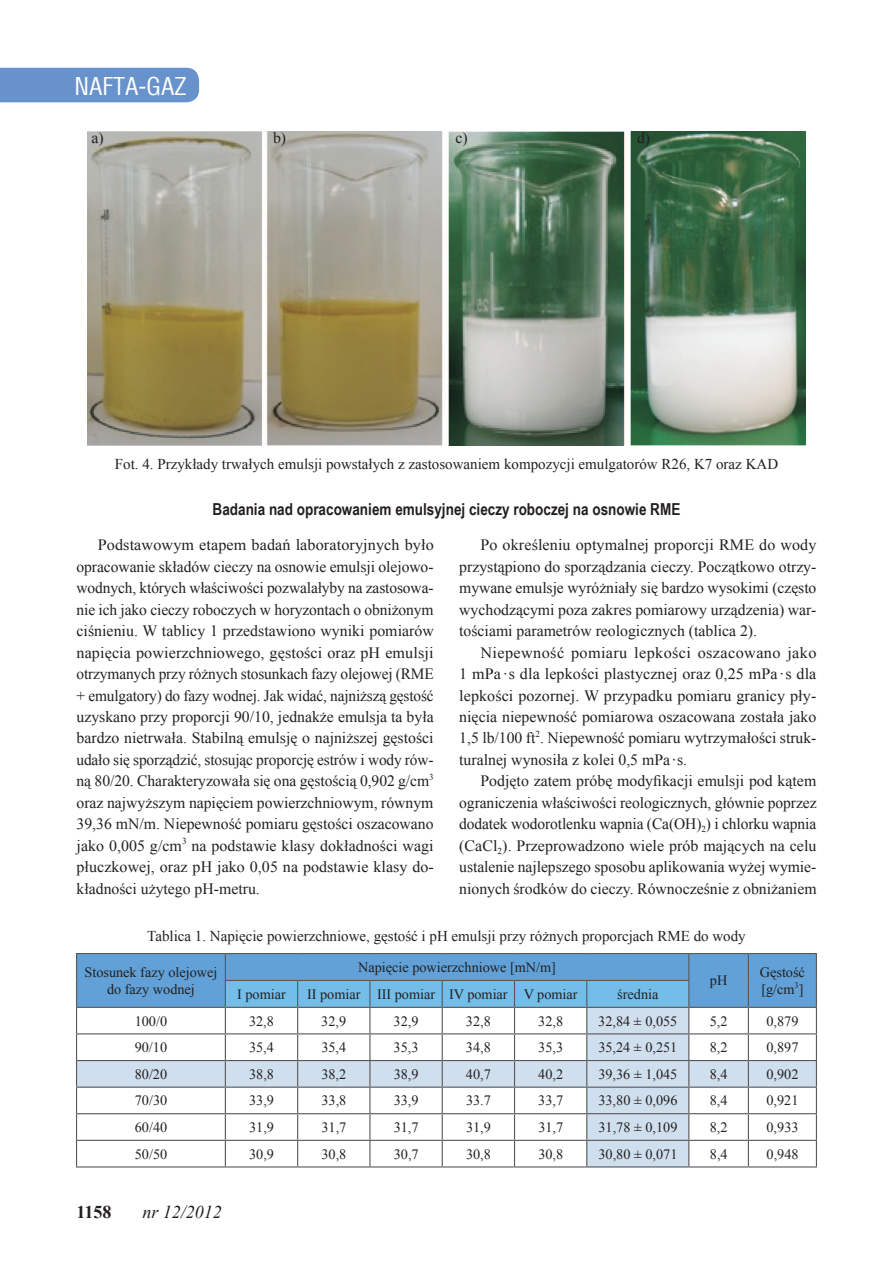
<style>
.page{position:relative;width:893px;height:1263px;background:#fff}
.page>*{position:absolute;margin:0;border:0;box-sizing:border-box;transform-origin:0 0}
.t1{font:24px "Switzerland Condensed";color:#fff}
.t2{font:italic 18px "Times New Roman";color:#231f20}
.t3{font:700 18px "Times New Roman";color:#231f20}
.t4{font:700 16.5px "Arial Narrow";color:#231f20}
.t5{font:15.75px/21.5px "Times New Roman";color:#231f20;text-align:justify}
.t6{font:15px "Times New Roman";color:#231f20}
.t7{font:14.25px/17.1px "Times New Roman";color:#231f20;text-align:center}
</style>
<div class="page">
<div style="left:0;top:68px;width:199px;height:34px;background:#6892cc"></div>
<hr style="left:76px;top:1166px;width:149px;height:1px;background:#57585a">
<hr style="left:225px;top:1166px;width:73px;height:1px;background:#57585a">
<hr style="left:298px;top:1166px;width:72px;height:1px;background:#57585a">
<hr style="left:370px;top:1166px;width:72px;height:1px;background:#57585a">
<hr style="left:442px;top:1166px;width:72px;height:1px;background:#57585a">
<hr style="left:514px;top:1166px;width:73px;height:1px;background:#57585a">
<hr style="left:689px;top:1166px;width:59px;height:1px;background:#57585a">
<hr style="left:748px;top:1166px;width:69px;height:1px;background:#57585a">
<hr style="left:587px;top:1166px;width:102px;height:1px;background:#57585a">
<svg style="left:76px;top:953px;width:741px;height:213px"></svg>
<hr style="left:76px;top:1086px;width:149px;height:2px;background:#57585a">
<hr style="left:225px;top:1086px;width:73px;height:2px;background:#57585a">
<hr style="left:298px;top:1086px;width:72px;height:2px;background:#57585a">
<hr style="left:370px;top:1086px;width:72px;height:2px;background:#57585a">
<hr style="left:442px;top:1086px;width:72px;height:2px;background:#57585a">
<hr style="left:514px;top:1086px;width:73px;height:2px;background:#57585a">
<hr style="left:587px;top:1086px;width:102px;height:2px;background:#57585a">
<hr style="left:689px;top:1086px;width:59px;height:2px;background:#57585a">
<hr style="left:748px;top:1086px;width:69px;height:2px;background:#57585a">
<img style="left:88px;top:132px;width:717px;height:314px">
<h1 class="t1" style="left:74px;top:71px;width:114px">NAFTA-GAZ</h1>
<p class="t5" style="left:91px;top:126px;width:14px">a)</p>
<p class="t5" style="left:273px;top:126px;width:15px">b)</p>
<p class="t5" style="left:455px;top:126px;width:14px">c)</p>
<p class="t5" style="left:637px;top:126px;width:15px">d)</p>
<p class="t6" style="left:115px;top:454px;width:665px">Fot. 4. Przykłady trwałych emulsji powstałych z zastosowaniem kompozycji emulgatorów R26, K7 oraz KAD</p>
<p class="t4" style="left:213px;top:496px;width:469px">Badania nad opracowaniem emulsyjnej cieczy roboczej na osnowie RME</p>
<p class="t5" style="left:77px;top:534px;width:359px;text-indent:21px">Podstawowym etapem badań laboratoryjnych było opracowanie składów cieczy na osnowie emulsji olejowo&shy;wodnych, których właściwości pozwalałyby na zastosowa&shy;nie ich jako cieczy roboczych w horyzontach o obniżonym ciśnieniu. W tablicy 1 przedstawiono wyniki pomiarów napięcia powierzchniowego, gęstości oraz pH emulsji otrzymanych przy różnych stosunkach fazy olejowej (RME + emulgatory) do fazy wodnej. Jak widać, najniższą gęstość uzyskano przy proporcji 90/10, jednakże emulsja ta była bardzo nietrwała. Stabilną emulsję o najniższej gęstości udało się sporządzić, stosując proporcję estrów i wody rów&shy;ną 80/20. Charakteryzowała się ona gęstością 0,902 g/cm<sup>3 </sup>oraz najwyższym napięciem powierzchniowym, równym 39,36 mN/m. Niepewność pomiaru gęstości oszacowano jako 0,005 g/cm<sup>3</sup> na podstawie klasy dokładności wagi płuczkowej, oraz pH jako 0,05 na podstawie klasy do&shy;kładności użytego pH-metru.</p>
<p class="t5" style="left:459px;top:534px;width:359px;text-indent:21px">Po określeniu optymalnej proporcji RME do wody przystąpiono do sporządzania cieczy. Początkowo otrzy&shy;mywane emulsje wyróżniały się bardzo wysokimi (często wychodzącymi poza zakres pomiarowy urządzenia) war&shy;tościami parametrów reologicznych (tablica 2).</p>
<p class="t5" style="left:459px;top:641px;width:359px;text-indent:21px">Niepewność pomiaru lepkości oszacowano jako 1 mPa ·s dla lepkości plastycznej oraz 0,25 mPa ·s dla lepkości pozornej. W przypadku pomiaru granicy pły&shy;nięcia niepewność pomiarowa oszacowana została jako 1,5 lb/100 ft<sup>2</sup>. Niepewność pomiaru wytrzymałości struk&shy;turalnej wynosiła z kolei 0,5 mPa ·s.</p>
<p class="t5" style="left:459px;top:770px;width:359px;text-indent:21px">Podjęto zatem próbę modyfikacji emulsji pod kątem ograniczenia właściwości reologicznych, głównie poprzez dodatek wodorotlenku wapnia (Ca(OH)<sub>2</sub>) i chlorku wapnia (CaCl<sub>2</sub>). Przeprowadzono wiele prób mających na celu ustalenie najlepszego sposobu aplikowania wyżej wymie&shy;nionych środków do cieczy. Równocześnie z obniżaniem</p>
<p class="t6" style="left:147px;top:926px;width:600px">Tablica 1. Napięcie powierzchniowe, gęstość i pH emulsji przy różnych proporcjach RME do wody</p>
<p class="t7" style="left:84px;top:963px;width:134px">Stosunek fazy olejowej do fazy wodnej</p>
<p class="t7" style="left:358px;top:958px;width:199px">Napięcie powierzchniowe [mN/m]</p>
<p class="t7" style="left:710px;top:972px;width:19px">pH</p>
<p class="t7" style="left:760px;top:963px;width:47px;text-align:left">Gęstość [g/cm<sup>3</sup>]</p>
<p class="t7" style="left:237px;top:985px;width:50px">I pomiar</p>
<p class="t7" style="left:307px;top:985px;width:272px">II pomiar III pomiar IV pomiar V pomiar</p>
<p class="t7" style="left:617px;top:985px;width:43px">średnia</p>
<p class="t7" style="left:135px;top:1012px;width:34px">100/0</p>
<p class="t7" style="left:249px;top:1012px;width:26px">32,8</p>
<p class="t7" style="left:321px;top:1012px;width:26px">32,9</p>
<p class="t7" style="left:394px;top:1012px;width:26px">32,9</p>
<p class="t7" style="left:466px;top:1012px;width:26px">32,8</p>
<p class="t7" style="left:538px;top:1012px;width:26px">32,8</p>
<p class="t7" style="left:598px;top:1012px;width:81px">32,84 ± 0,055</p>
<p class="t7" style="left:710px;top:1012px;width:19px">5,2</p>
<p class="t7" style="left:766px;top:1012px;width:34px">0,879</p>
<p class="t7" style="left:135px;top:1038px;width:34px">90/10</p>
<p class="t7" style="left:249px;top:1038px;width:26px">35,4</p>
<p class="t7" style="left:321px;top:1038px;width:26px">35,4</p>
<p class="t7" style="left:394px;top:1038px;width:26px">35,3</p>
<p class="t7" style="left:466px;top:1038px;width:26px">34,8</p>
<p class="t7" style="left:538px;top:1038px;width:26px">35,3</p>
<p class="t7" style="left:598px;top:1038px;width:81px">35,24 ± 0,251</p>
<p class="t7" style="left:710px;top:1038px;width:19px">8,2</p>
<p class="t7" style="left:766px;top:1038px;width:34px">0,897</p>
<p class="t7" style="left:135px;top:1065px;width:34px">80/20</p>
<p class="t7" style="left:249px;top:1065px;width:26px">38,8</p>
<p class="t7" style="left:321px;top:1065px;width:26px">38,2</p>
<p class="t7" style="left:394px;top:1065px;width:26px">38,9</p>
<p class="t7" style="left:466px;top:1065px;width:26px">40,7</p>
<p class="t7" style="left:538px;top:1065px;width:26px">40,2</p>
<p class="t7" style="left:598px;top:1065px;width:81px">39,36 ± 1,045</p>
<p class="t7" style="left:710px;top:1065px;width:19px">8,4</p>
<p class="t7" style="left:766px;top:1065px;width:34px">0,902</p>
<p class="t7" style="left:135px;top:1092px;width:34px">70/30</p>
<p class="t7" style="left:249px;top:1092px;width:26px">33,9</p>
<p class="t7" style="left:321px;top:1092px;width:26px">33,8</p>
<p class="t7" style="left:394px;top:1092px;width:26px">33,9</p>
<p class="t7" style="left:466px;top:1092px;width:26px">33.7</p>
<p class="t7" style="left:538px;top:1092px;width:26px">33,7</p>
<p class="t7" style="left:598px;top:1092px;width:81px">33,80 ± 0,096</p>
<p class="t7" style="left:710px;top:1092px;width:19px">8,4</p>
<p class="t7" style="left:766px;top:1092px;width:34px">0,921</p>
<p class="t7" style="left:135px;top:1118px;width:34px">60/40</p>
<p class="t7" style="left:249px;top:1118px;width:26px">31,9</p>
<p class="t7" style="left:321px;top:1118px;width:26px">31,7</p>
<p class="t7" style="left:394px;top:1118px;width:26px">31,7</p>
<p class="t7" style="left:466px;top:1118px;width:26px">31,9</p>
<p class="t7" style="left:538px;top:1118px;width:26px">31,7</p>
<p class="t7" style="left:598px;top:1118px;width:81px">31,78 ± 0,109</p>
<p class="t7" style="left:710px;top:1118px;width:19px">8,2</p>
<p class="t7" style="left:766px;top:1118px;width:34px">0,933</p>
<p class="t7" style="left:135px;top:1145px;width:34px">50/50</p>
<p class="t7" style="left:249px;top:1145px;width:26px">30,9</p>
<p class="t7" style="left:321px;top:1145px;width:26px">30,8</p>
<p class="t7" style="left:394px;top:1145px;width:26px">30,7</p>
<p class="t7" style="left:466px;top:1145px;width:26px">30,8</p>
<p class="t7" style="left:538px;top:1145px;width:26px">30,8</p>
<p class="t7" style="left:598px;top:1145px;width:81px">30,80 ± 0,071</p>
<p class="t7" style="left:710px;top:1145px;width:19px">8,4</p>
<p class="t7" style="left:766px;top:1145px;width:34px">0,948</p>
<p class="t3" style="left:77px;top:1199px;width:37px">1158</p>
<p class="t2" style="left:142px;top:1200px;width:81px">nr 12/2012</p>
</div>
